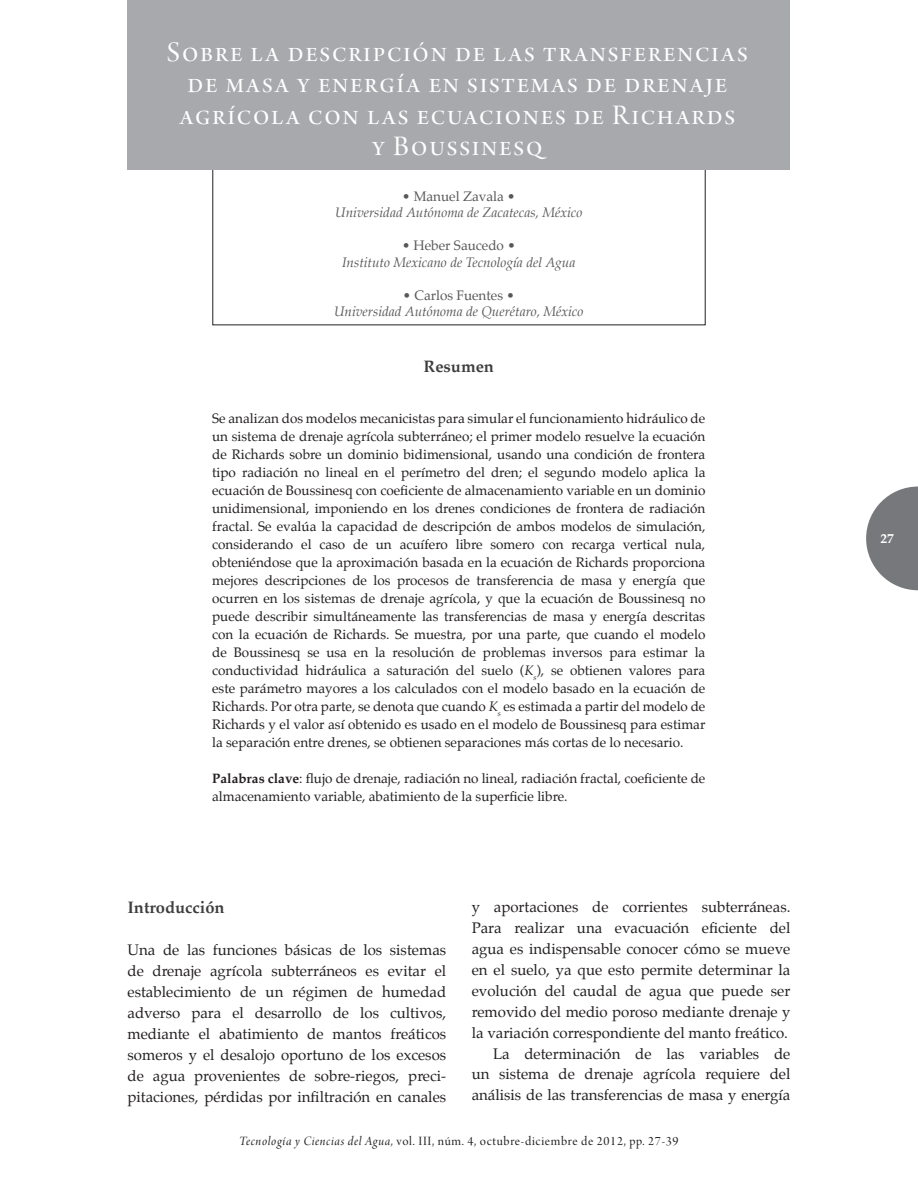
<style>
.page{position:relative;width:918px;height:1188px;background:#fff}
.page>*{position:absolute;margin:0;border:0;box-sizing:border-box;transform-origin:0 0}
.Títulos{font:30px/31.5px "Arno Pro Display";letter-spacing:.06em;color:#fff;text-align:center}
.Subtítulos{font:700 16.5px "Palatino";color:#3e3e3f}
.Sin_sangría{font:15px/20.9px "Palatino";color:#231f20;text-align:justify}
.Cuerpo_del_texto{font:15px/20.9px "Palatino";color:#231f20;text-align:justify}
.Resumen{font:13.5px/18px "Palatino";color:#231f20;text-align:justify}
.Dependencia{font:italic 13.5px "Palatino";color:#57585a}
.t1{font:13.5px "Arno Pro Display";letter-spacing:.05em;color:#231f20}
.Autores{font:13.5px "Palatino";color:#57585a}
.t2{font:700 13.5px "Palatino";color:#fff}
.s1{font-style:italic}
.s2{font-weight:700}
.s3{font-family:"Arno Pro Italic Display"}
</style>
<div class="page">
<svg style="left:866px;top:487px;width:52px;height:103px"></svg>
<div style="left:128px;top:0;width:662px;height:170px;background:#a8a9ad"></div>
<p class="Títulos" style="left:167px;top:38px;width:582px">Sobre la descripción de las transferencias de masa y energía en sistemas de drenaje agrícola con las ecuaciones de Richards</p>
<p class="Títulos" style="left:372px;top:133px;width:172px">y Boussinesq</p>
<p class="Autores" style="left:402px;top:185px;width:115px">• Manuel Zavala •</p>
<p class="Dependencia" style="left:335px;top:201px;width:249px">Universidad Autónoma de Zacatecas, México</p>
<p class="Autores" style="left:402px;top:234px;width:115px">• Heber Saucedo •</p>
<p class="Dependencia" style="left:342px;top:251px;width:235px">Instituto Mexicano de Tecnología del Agua</p>
<p class="Autores" style="left:403px;top:284px;width:113px">• Carlos Fuentes •</p>
<p class="Dependencia" style="left:334px;top:300px;width:251px">Universidad Autónoma de Querétaro, México</p>
<p class="Subtítulos" style="left:424px;top:352px;width:72px">Resumen</p>
<p class="Resumen" style="left:212px;top:410px;width:495px">Se analizan dos modelos mecanicistas para simular el funcionamiento hidráulico de un sistema de drenaje agrícola subterráneo; el primer modelo resuelve la ecuación de Richards sobre un dominio bidimensional, usando una condición de frontera tipo radiación no lineal en el perímetro del dren; el segundo modelo aplica la ecuación de Boussinesq con coeficiente de almacenamiento variable en un dominio unidimensional, imponiendo en los drenes condiciones de frontera de radiación fractal. Se evalúa la capacidad de descripción de ambos modelos de simulación, considerando el caso de un acuífero libre somero con recarga vertical nula, obteniéndose que la aproximación basada en la ecuación de Richards proporciona mejores descripciones de los procesos de transferencia de masa y energía que ocurren en los sistemas de drenaje agrícola, y que la ecuación de Boussinesq no puede describir simultáneamente las transferencias de masa y energía descritas con la ecuación de Richards. Se muestra, por una parte, que cuando el modelo de Boussinesq se usa en la resolución de problemas inversos para estimar la conductividad hidráulica a saturación del suelo (<span class="s1">K</span><sub>s</sub>), se obtienen valores para este parámetro mayores a los calculados con el modelo basado en la ecuación de Richards. Por otra parte, se denota que cuando <span class="s1">K</span><sub>s</sub> es estimada a partir del modelo de Richards y el valor así obtenido es usado en el modelo de Boussinesq para estimar la separación entre drenes, se obtienen separaciones más cortas de lo necesario.</p>
<p class="Resumen" style="left:212px;top:770px;width:495px"><span class="s2">Palabras clave</span>: flujo de drenaje, radiación no lineal, radiación fractal, coeficiente de almacenamiento variable, abatimiento de la superficie libre.</p>
<p class="Subtítulos" style="left:128px;top:894px;width:99px">Introducción</p>
<p class="Sin_sangría" style="left:128px;top:940px;width:320px">Una de las funciones básicas de los sistemas de drenaje agrícola subterráneos es evitar el establecimiento de un régimen de humedad adverso para el desarrollo de los cultivos, mediante el abatimiento de mantos freáticos someros y el desalojo oportuno de los excesos de agua provenientes de sobre-riegos, preci&shy;pitaciones, pérdidas por infiltración en canales</p>
<p class="Sin_sangría" style="left:472px;top:897px;width:320px">y aportaciones de corrientes subterráneas.<br>Para realizar una evacuación eficiente del agua es indispensable conocer cómo se mueve en el suelo, ya que esto permite determinar la evolución del caudal de agua que puede ser removido del medio poroso mediante drenaje y la variación correspondiente del manto freático.</p>
<p class="Cuerpo_del_texto" style="left:472px;top:1043px;width:320px;text-indent:21px">La determinación de las variables de un sistema de drenaje agrícola requiere del análisis de las transferencias de masa y energía</p>
<p class="t1" style="left:239px;top:1133px;width:441px"><span class="s3">Tecnología y Ciencias del Agua,</span> vol. III, núm. 4, octubre-diciembre de 2012, pp. 27-39</p>
<p class="t2" style="left:880px;top:526px;width:15px">27</p>
</div>
